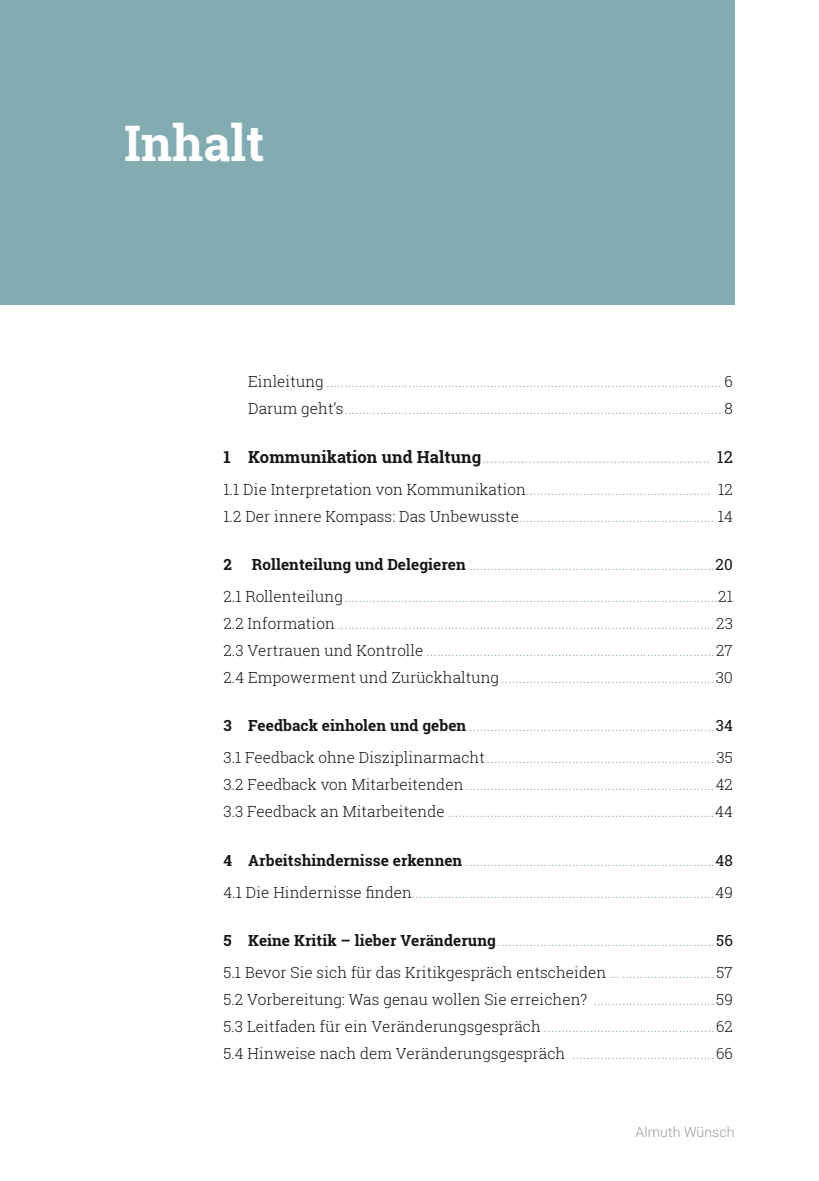
<style>
.page{position:relative;width:819px;height:1181px;background:#fff}
.page>*{position:absolute;margin:0;border:0;box-sizing:border-box;transform-origin:0 0}
.t1{font:700 49px "Roboto Slab";color:#fff}
.t2{font:300 16.62px "Roboto Slab";color:#82acb1}
.t3{font:300 15.4px/26.8px "Roboto Slab";letter-spacing:.005em;color:#82acb1}
.t4{font:300 15.4px/26.8px "Roboto Slab";letter-spacing:.005em;color:#151616;text-align:justify}
.t5{font:700 15.4px "Roboto Slab";color:#151616}
.t6{font:300 14px "Roboto";letter-spacing:.005em;color:#999}
.s1{color:#151616}
.s2{font-weight:700;color:#151616}
.s3{font-weight:400;color:#151616}
.s4{color:#82acb1}
</style>
<div class="page">
<div style="left:0;top:0;width:734px;height:305px;background:#82acb1"></div>
<h1 class="t1" style="left:124px;top:109px;width:142px">Inhalt</h1>
<p class="t3" style="left:248px;top:368px;width:486px"><span class="s1">Einleitung</span> ............................................................................................................... <span class="s1">6<br>Darum geht’s</span>.......................................................................................................... <span class="s1">8</span></p>
<p class="t2" style="left:223px;top:445px;width:511px"><span class="s2">1 Kommunikation und Haltung</span>........................................................... <span class="s3">12</span></p>
<p class="t3" style="left:223px;top:475px;width:511px"><span class="s1">1.1 Die Interpretation von Kommunikation</span>.................................................... <span class="s1">12<br>1.2 Der innere Kompass: Das Unbewusste</span>....................................................... <span class="s1">14</span></p>
<p class="t5" style="left:223px;top:554px;width:10px">2</p>
<p class="t3" style="left:223px;top:548px;width:511px;line-height:31.8px;text-align:right"><span class="s2">Rollenteilung und Delegieren</span> .....................................................................<span class="s3">20<br></span><span class="s1">2.1 Rollenteilung</span>.........................................................................................................<span class="s1">21</span></p>
<p class="t3" style="left:223px;top:609px;width:511px;text-align:justify"><span class="s1">2.2 Information</span>..........................................................................................................<span class="s1">23<br>2.3 Vertrauen und Kontrolle</span> .................................................................................<span class="s1">27<br>2.4 Empowerment und Zurückhaltung</span>............................................................<span class="s1">30</span></p>
<p class="t3" style="left:223px;top:709px;width:511px;line-height:31.8px"><span class="s2">3 Feedback einholen und geben</span> .....................................................................<span class="s3">34<br></span><span class="s1">3.1 Feedback ohne Disziplinarmacht</span>................................................................<span class="s1">35</span></p>
<p class="t3" style="left:223px;top:771px;width:511px"><span class="s1">3.2 Feedback von Mitarbeitenden</span>......................................................................<span class="s1">42<br>3.3 Feedback an Mitarbeitende</span> ...........................................................................<span class="s1">44</span></p>
<p class="t3" style="left:223px;top:844px;width:511px;line-height:31.8px"><span class="s2">4 Arbeitshindernisse erkennen</span> ......................................................................<span class="s3">48<br></span><span class="s1">4.1 Die Hindernisse finden</span>.....................................................................................<span class="s1">49</span></p>
<p class="t3" style="left:223px;top:924px;width:511px;line-height:31.8px"><span class="s2">5 Keine Kritik – lieber Veränderung</span>.............................................................<span class="s3">56<br></span><span class="s1">5.1 Bevor Sie sich für das Kritikgespräch entscheiden</span> …..........................<span class="s1">57</span></p>
<p class="t4" style="left:223px;top:985px;width:511px">5.2 Vorbereitung: Was genau wollen Sie erreichen? <span class="s4">..................................</span>59<br>5.3 Leitfaden für ein Veränderungsgespräch <span class="s4">................................................</span>62<br>5.4 Hinweise nach dem Veränderungsgespräch <span class="s4">........................................</span>66</p>
<p class="t6" style="left:635px;top:1122px;width:100px">Almuth Wünsch</p>
</div>
